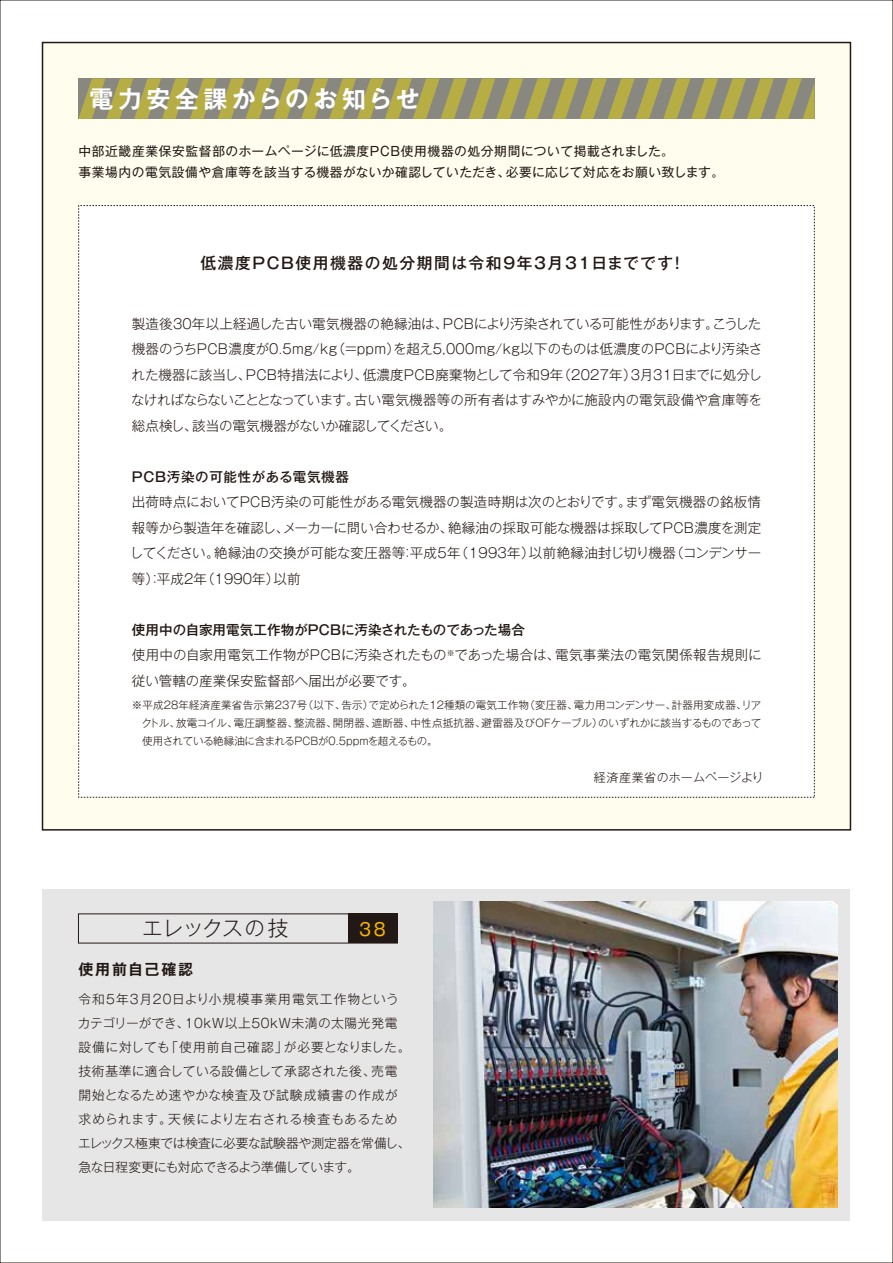
<style>
.page{position:relative;width:893px;height:1263px;background:#fff}
.page>*{position:absolute;margin:0;border:0;box-sizing:border-box;transform-origin:0 0}
.t1{font:700 23.7px "Gothic MB101 Pro De";letter-spacing:.2em;color:#fff}
.t2{font:300 20.55px "Gothic MB101 Pro";letter-spacing:-.005em;color:#221815}
.t3{font:17.4px "Gothic MB101 Pro";color:#f8b500}
.t4{font:500 15.75px "Gothic MB101 Pro";letter-spacing:.1em;color:#221815}
.t5{font:700 15px "Gothic MB101 Pro De";letter-spacing:.12em;color:#221815}
.t6{font:300 13.5px/25.5px "Gothic MB101 Pro";letter-spacing:.01em;color:#221815;text-align:justify}
.t7{font:500 13.5px "Gothic MB101 Pro";letter-spacing:.05em;color:#221815}
.t8{font:300 12.75px/24px "Gothic MB101 Pro";letter-spacing:.025em;color:#221815}
.t9{font:12.75px/21px "Gothic MB101 Pro";letter-spacing:.04em;color:#221815}
.t10{font:300 12px "Gothic MB101 Pro";letter-spacing:.015em;color:#221815}
.t11{font:300 10.5px/18px "Gothic MB101 Pro";letter-spacing:-.03em;color:#221815;text-align:justify}
.s1{font-weight:500}
</style>
<div class="page">
<div style="left:42px;top:42px;width:809px;height:788px;background:#fffeee;border:2px solid #221815"></div>
<svg style="left:78px;top:78px;width:736px;height:41px;background:#9e9963"></svg>
<div style="left:78px;top:205px;width:736px;height:592px;background:#fff"></div>
<div style="left:43px;top:889px;width:807px;height:331px;background:#e6e6e6"></div>
<img style="left:433px;top:901px;width:405px;height:307px">
<div style="left:348px;top:914px;width:49px;height:29px;background:#221815"></div>
<h1 class="t1" style="left:90px;top:80px;width:332px">電力安全課からのお知らせ</h1>
<p class="t9" style="left:78px;top:139px;width:647px">中部近畿産業保安監督部のホームページに低濃度PCB使用機器の処分期間について掲載されました。<br>事業場内の電気設備や倉庫等を該当する機器がないか確認していただき、必要に応じて対応をお願い致します。</p>
<p class="t4" style="left:200px;top:250px;width:481px">低濃度PCB使用機器の処分期間は令和９年３月３１日までです!</p>
<p class="t6" style="left:131px;top:309px;width:633px">製造後30年以上経過した古い電気機器の絶縁油は、PCBにより汚染されている可能性があります。こうした機器のうちPCB濃度が0.5mg/kg（=ppm）を超え5,000mg/kg以下のものは低濃度のPCBにより汚染された機器に該当し、PCB特措法により、低濃度PCB廃棄物として令和9年（2027年）3月31日までに処分しなければならないこととなっています。古い電気機器等の所有者はすみやかに施設内の電気設備や倉庫等を総点検し、該当の電気機器がないか確認してください。</p>
<p class="t7" style="left:132px;top:465px;width:219px">PCB汚染の可能性がある電気機器</p>
<p class="t6" style="left:130px;top:487px;width:633px">出荷時点においてPCB汚染の可能性がある電気機器の製造時期は次のとおりです。まず電気機器の銘板情報等から製造年を確認し、メーカーに問い合わせるか、絶縁油の採取可能な機器は採取してPCB濃度を測定してください。絶縁油の交換が可能な変圧器等：平成5年（1993年）以前絶縁油封じ切り機器（コンデンサー等）：平成2年（1990年）以前</p>
<p class="t6" style="left:132px;top:615px;width:631px;text-align:left"><span class="s1">使用中の自家用電気工作物がPCBに汚染されたものであった場合<br></span>使用中の自家用電気工作物がPCBに汚染されたもの<sup>※</sup>であった場合は、電気事業法の電気関係報告規則に従い管轄の産業保安監督部へ届出が必要です。</p>
<p class="t11" style="left:142px;top:694px;width:621px;text-indent:-10px">※平成28年経済産業省告示第237号（以下、告示）で定められた12種類の電気工作物（変圧器、電力用コンデンサー、計器用変成器、リアクトル、放電コイル、電圧調整器、整流器、開閉器、遮断器、中性点抵抗器、避雷器及びＯＦケーブル）のいずれかに該当するものであって使用されている絶縁油に含まれるPCBが0.5ppmを超えるもの。</p>
<p class="t10" style="left:594px;top:767px;width:171px">経済産業省のホームページより</p>
<h2 class="t2" style="left:142px;top:911px;width:148px">エレックスの技</h2>
<p class="t3" style="left:359px;top:915px;width:28px">38</p>
<p class="t5" style="left:78px;top:957px;width:116px">使用前自己確認</p>
<p class="t8" style="left:78px;top:985px;width:334px">令和5年3月20日より小規模事業用電気工作物というカテゴリーができ、10kW以上50kW未満の太陽光発電設備に対しても「使用前自己確認」が必要となりました。技術基準に適合している設備として承認された後、売電開始となるため速やかな検査及び試験成績書の作成が求められます。天候により左右される検査もあるためエレックス極東では検査に必要な試験器や測定器を常備し、急な日程変更にも対応できるよう準備しています。</p>
</div>
